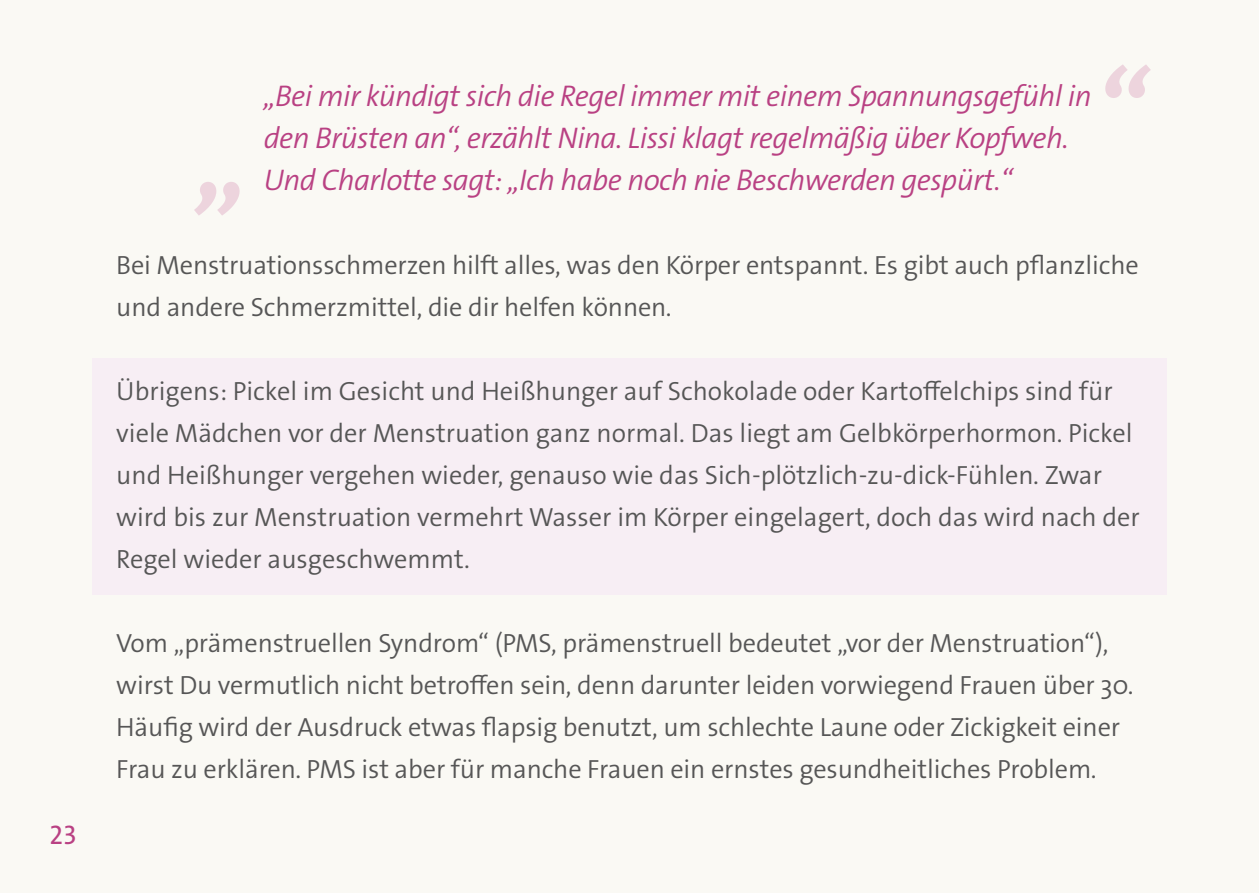
<style>
.page{position:relative;width:1259px;height:893px;background:#faf9f4}
.page>*{position:absolute;margin:0;border:0;box-sizing:border-box;transform-origin:0 0}
.t1{font:105px "The Sans LP7 Bld IT";color:#b94183}
.t2{font:30px/42px "The Sans LP4 Se Lig IT";letter-spacing:-.02em;color:#b94183}
.t3{font:27px "The Sans Os F";color:#b94183}
.t4{font:26.4px/42px "The Sans LP4 Se Lig";letter-spacing:-.005em;color:#565656}
</style>
<div class="page">
<div style="left:92px;top:358px;width:1074px;height:237px;background:#f7eef4"></div>
<p class="t3" style="left:50px;top:817px;width:29px">23</p>
<h1 class="t1" style="left:197px;top:95px;width:51px">„</h1>
<p class="t2" style="left:264px;top:75px;width:829px">„Bei mir kündigt sich die Regel immer mit einem Spannungsgefühl in den Brüsten an“, erzählt Nina. Lissi klagt regelmäßig über Kopfweh.<br>Und Charlotte sagt: „Ich habe noch nie Beschwerden gespürt.“</p>
<h1 class="t1" style="left:1094px;top:41px;width:51px">“</h1>
<p class="t4" style="left:116px;top:244px;width:1024px">Bei Menstruationsschmerzen hilft alles, was den Körper entspannt. Es gibt auch pflanzliche und andere Schmerzmittel, die dir helfen können.</p>
<p class="t4" style="left:116px;top:370px;width:1025px">Übrigens: Pickel im Gesicht und Heißhunger auf Schokolade oder Kartoffelchips sind für viele Mädchen vor der Menstruation ganz normal. Das liegt am Gelbkörperhormon. Pickel und Heißhunger vergehen wieder, genauso wie das Sich-plötzlich-zu-dick-Fühlen. Zwar wird bis zur Menstruation vermehrt Wasser im Körper eingelagert, doch das wird nach der Regel wieder ausgeschwemmt.</p>
<p class="t4" style="left:116px;top:622px;width:1018px">Vom „prämenstruellen Syndrom“ (PMS, prämenstruell bedeutet „vor der Menstruation“), wirst Du vermutlich nicht betroffen sein, denn darunter leiden vorwiegend Frauen über 30.<br>Häufig wird der Ausdruck etwas flapsig benutzt, um schlechte Laune oder Zickigkeit einer Frau zu erklären. PMS ist aber für manche Frauen ein ernstes gesundheitliches Problem.</p>
</div>
